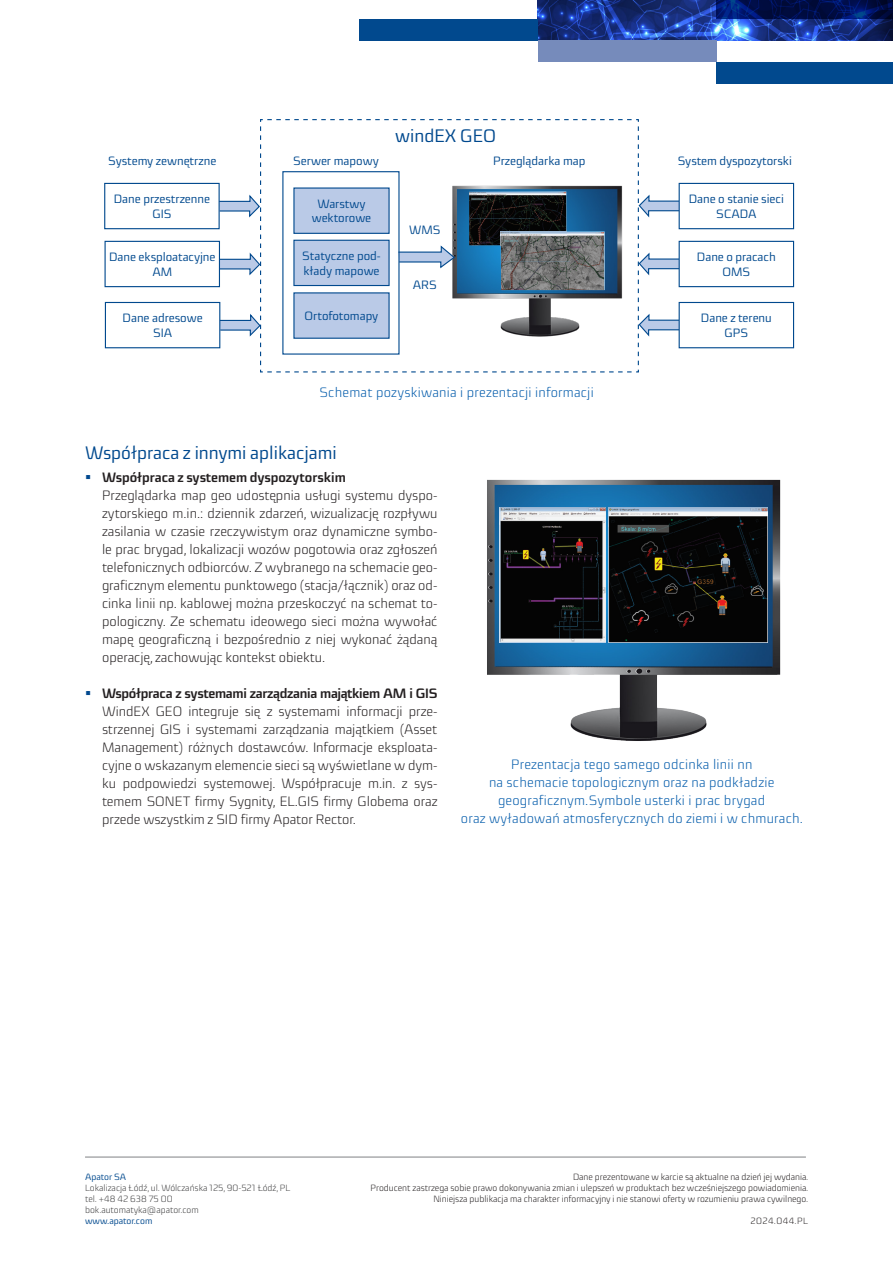
<style>
.page{position:relative;width:893px;height:1263px;background:#fff}
.page>*{position:absolute;margin:0;border:0;box-sizing:border-box;transform-origin:0 0}
._03_Śródtytuł{font:18px "Sica";color:#01498e}
.t1{font:700 14.4px "Gothic 720 EU";color:#015aaa}
.t2{font:14.4px "Gothic 720 EU";color:#015aaa}
.t3{font:300 13.5px/18px "Sica";color:#231f20}
.Rys{font:300 13.5px/18px "Sica";letter-spacing:.02em;color:#015aaa;text-align:center}
.t4{font:12px/14.4px "Sica";color:#01498e}
.t5{font:700 10.8px "Gothic 720 EU";color:#015aaa}
.t6{font:9.6px/11.7px "Gothic 720 EU";letter-spacing:-.005em;color:#015aaa;text-align:center}
.stopka{font:300 9px "Sica";color:#231f20}
._05_Lista_-_Wypunktowanie_poziom_1{font:300 9px "Sica";color:#3e3e3f}
._05_Lista_-_Wypunktowanie_poziom_1-2{font:9px "Sica";color:#01498e}
.stopka-2{font:300 9px "Sica";letter-spacing:.05em;color:#231f20}
._02_Tekst{font:9px "Sica";color:#01498e}
.s1{font-weight:700}
</style>
<div class="page">
<img style="left:538px;top:0;width:355px;height:40px">
<div style="left:716px;top:62px;width:177px;height:21px;background:#01498e"></div>
<svg style="left:716px;top:0;width:177px;height:19px"></svg>
<div style="left:538px;top:40px;width:178px;height:22px;background:#768bbb"></div>
<div style="left:359px;top:19px;width:179px;height:21px;background:#01498e"></div>
<img style="left:487px;top:479px;width:294px;height:262px">
<hr style="left:85px;top:1157px;width:721px;height:1px;background:#808285">
<img style="left:500px;top:507px;width:106px;height:135px">
<img style="left:609px;top:507px;width:158px;height:135px">
<div style="left:104px;top:183px;width:116px;height:46px;background:#fff;border:1px solid #01498e"></div>
<div style="left:105px;top:241px;width:115px;height:46px;background:#fff;border:1px solid #01498e"></div>
<div style="left:105px;top:302px;width:115px;height:46px;background:#fff;border:1px solid #01498e"></div>
<svg style="left:218px;top:182px;width:41px;height:167px"></svg>
<svg style="left:259px;top:119px;width:380px;height:254px"></svg>
<svg style="left:638px;top:124px;width:43px;height:241px"></svg>
<img style="left:451px;top:185px;width:172px;height:161px">
<svg style="left:469px;top:191px;width:136px;height:99px"></svg>
<img style="left:469px;top:192px;width:65px;height:54px">
<img style="left:534px;top:191px;width:32px;height:41px">
<img style="left:501px;top:232px;width:103px;height:58px">
<img style="left:501px;top:232px;width:65px;height:14px">
<img style="left:580px;top:196px;width:24px;height:22px">
<svg style="left:397px;top:244px;width:59px;height:25px"></svg>
<div style="left:679px;top:183px;width:115px;height:46px;background:#fff;border:1px solid #01498e"></div>
<div style="left:679px;top:241px;width:115px;height:46px;background:#fff;border:1px solid #01498e"></div>
<div style="left:679px;top:302px;width:115px;height:46px;background:#fff;border:1px solid #01498e"></div>
<div style="left:293px;top:187px;width:97px;height:47px;background:#bacae7;border:1px solid #01498e"></div>
<div style="left:293px;top:240px;width:97px;height:46px;background:#bacae7;border:1px solid #01498e"></div>
<div style="left:293px;top:292px;width:97px;height:47px;background:#bacae7;border:1px solid #01498e"></div>
<p class="t4" style="left:108px;top:154px;width:110px">Systemy zewnętrzne</p>
<p class="t4" style="left:293px;top:154px;width:87px">Serwer mapowy</p>
<p class="t5" style="left:300px;top:159px;width:86px">Serwer mapowy</p>
<p class="t4" style="left:114px;top:192px;width:98px">Dane przestrzenne</p>
<p class="t4" style="left:152px;top:206px;width:21px">GIS</p>
<p class="t4" style="left:109px;top:250px;width:108px">Dane eksploatacyjne</p>
<p class="t4" style="left:152px;top:264px;width:21px">AM</p>
<p class="t4" style="left:123px;top:311px;width:82px">Dane adresowe</p>
<p class="t4" style="left:153px;top:325px;width:21px">SIA</p>
<p class="t6" style="left:127px;top:198px;width:82px">Dane przestrzenne<br>GIS</p>
<p class="t6" style="left:123px;top:256px;width:92px">Dane eksploatacyjne<br>AM</p>
<p class="t6" style="left:135px;top:317px;width:69px">Dane adresowe<br>SIA</p>
<p class="t4" style="left:317px;top:196px;width:50px">Warstwy</p>
<p class="t4" style="left:312px;top:211px;width:61px">wektorowe</p>
<p class="t4" style="left:302px;top:249px;width:80px">Statyczne pod&shy;kłady mapowe</p>
<p class="t4" style="left:305px;top:308px;width:75px">Ortofotomapy</p>
<p class="t6" style="left:323px;top:203px;width:49px">Warstwy wektorowe</p>
<p class="t6" style="left:325px;top:261px;width:44px">Statyczne</p>
<p class="_03_Śródtytuł" style="left:395px;top:122px;width:102px">windEX GEO</p>
<p class="t4" style="left:493px;top:154px;width:94px">Przeglądarka map</p>
<p class="t1" style="left:409px;top:135px;width:89px">WindEx GEO</p>
<p class="t5" style="left:488px;top:159px;width:96px">Przeglądarka map</p>
<p class="t4" style="left:409px;top:222px;width:33px">WMS</p>
<p class="t2" style="left:414px;top:224px;width:37px">WMS</p>
<p class="t4" style="left:413px;top:278px;width:26px">ARS</p>
<p class="t2" style="left:418px;top:278px;width:31px">ARS</p>
<p class="Rys" style="left:319px;top:383px;width:276px">Schemat pozyskiwania i prezentacji informacji</p>
<p class="t4" style="left:678px;top:154px;width:116px">System dyspozytorski</p>
<p class="t6" style="left:676px;top:190px;width:84px">Dane o stanie sieci<br>SCADA</p>
<p class="t4" style="left:689px;top:192px;width:97px">Dane o stanie sieci</p>
<p class="t4" style="left:716px;top:206px;width:42px">SCADA</p>
<p class="t4" style="left:697px;top:250px;width:80px">Dane o pracach</p>
<p class="t4" style="left:722px;top:264px;width:29px">OMS</p>
<p class="t4" style="left:701px;top:311px;width:72px">Dane z terenu</p>
<p class="t4" style="left:724px;top:325px;width:25px">GPS</p>
<p class="t6" style="left:706px;top:256px;width:24px">OMS</p>
<p class="t6" style="left:708px;top:308px;width:21px">GPS</p>
<p class="_03_Śródtytuł" style="left:85px;top:440px;width:253px">Współpraca z innymi aplikacjami</p>
<p class="t3" style="left:102px;top:468px;width:337px"><span class="s1">Współpraca z systemem dyspozytorskim<br></span>Przeglądarka map geo udostępnia usługi systemu dyspo&shy;zytorskiego m.in.: dziennik zdarzeń, wizualizację rozpływu zasilania w czasie rzeczywistym oraz dynamiczne symbo&shy;le prac brygad, lokalizacji wozów pogotowia oraz zgłoszeń telefonicznych odbiorców. Z wybranego na schemacie geo&shy;graficznym elementu punktowego (stacja/łącznik) oraz od&shy;cinka linii np. kablowej można przeskoczyć na schemat to&shy;pologiczny. Ze schematu ideowego sieci można wywołać mapę geograficzną i bezpośrednio z niej wykonać żądaną operację, zachowując kontekst obiektu.</p>
<p class="t3" style="left:102px;top:684px;width:337px;text-align:justify"><span class="s1">Współpraca z systemami zarządzania majątkiem AM i GIS </span>WindEX GEO integruje się z systemami informacji prze&shy;strzennej GIS i systemami zarządzania majątkiem (Asset Management) różnych dostawców. Informacje eksploata&shy;cyjne o wskazanym elemencie sieci są wyświetlane w dym&shy;ku podpowiedzi systemowej. Współpracuje m.in. z sys&shy;temem SONET firmy Sygnity, EL.GIS firmy Globema oraz przede wszystkim z SID firmy Apator Rector.</p>
<p class="Rys" style="left:461px;top:755px;width:344px">Prezentacja tego samego odcinka linii nn<br>na schemacie topologicznym oraz na podkładzie geograficznym.Symbole usterki i prac brygad<br>oraz wyładowań atmosferycznych do ziemi i w chmurach.</p>
<p class="_02_Tekst" style="left:85px;top:1171px;width:43px">Apator SA</p>
<p class="_05_Lista_-_Wypunktowanie_poziom_1" style="left:85px;top:1182px;width:207px">Lokalizacja Łódź, ul. Wólczańska 125, 90-521 Łódź, PL</p>
<p class="_05_Lista_-_Wypunktowanie_poziom_1" style="left:85px;top:1192px;width:89px">tel. +48 42 638 75 00</p>
<p class="_05_Lista_-_Wypunktowanie_poziom_1" style="left:85px;top:1203px;width:115px">bok.automatyka@apator.com</p>
<p class="_05_Lista_-_Wypunktowanie_poziom_1-2" style="left:85px;top:1214px;width:69px">www.apator.com</p>
<p class="stopka" style="left:573px;top:1171px;width:237px">Dane prezentowane w karcie są aktualne na dzień jej wydania.</p>
<p class="stopka" style="left:370px;top:1182px;width:439px">Producent zastrzega sobie prawo dokonywania zmian i ulepszeń w produktach bez wcześniejszego powiadomienia.</p>
<p class="stopka" style="left:433px;top:1192px;width:376px">Niniejsza publikacja ma charakter informacyjny i nie stanowi oferty w rozumieniu prawa cywilnego.</p>
<p class="stopka-2" style="left:750px;top:1214px;width:59px">2024.044.PL</p>
</div>
